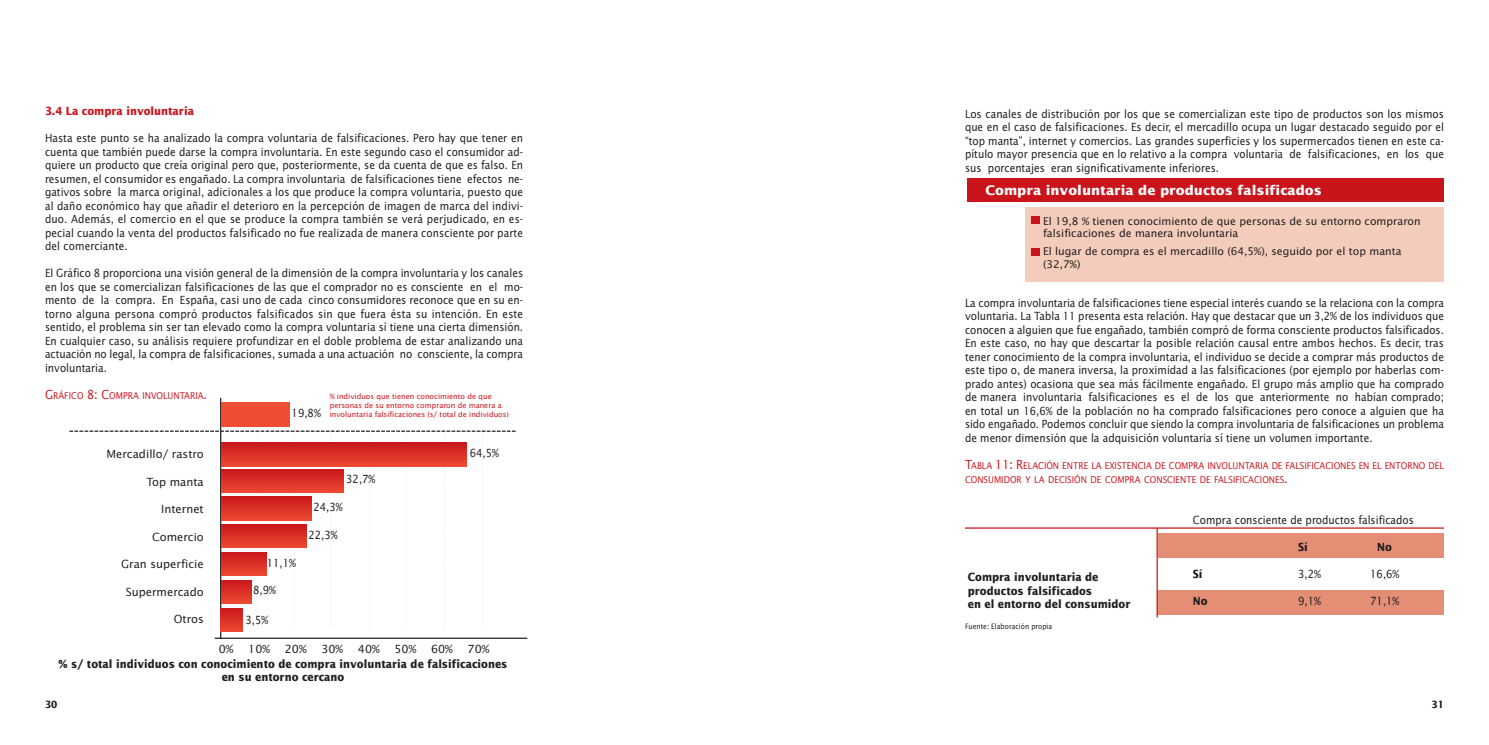
<style>
.page{position:relative;width:1489px;height:745px;background:#fff}
.page>*{position:absolute;margin:0;border:0;box-sizing:border-box;transform-origin:0 0}
.t1{font:700 13.12px "Lucida Sans";color:#fff}
.t2{font:11.25px/13.5px "Lucida Sans";color:#231f20;text-align:justify;scale:.9 1}
.t3{font:700 11.25px/13.5px "Lucida Sans";color:#231f20;scale:.9 1}
.t4{font:11.25px "Lucida Sans";color:#231f20}
.t5{font:700 11.25px "Lucida Sans";color:#ca141c;scale:.9 1}
.t6{font:10.62px/12.8px "Lucida Sans";color:#231f20}
.t7{font:700 10px "Lucida Sans";color:#231f20;scale:.9 1}
.t8{font:9.38px/13.8px "Lucida Sans";color:#ca141c;scale:.9 1}
.t9{font:7.5px "Lucida Sans";color:#231f20;scale:.9 1}
.t10{font:7.38px/8.9px "Lucida Sans";color:#ca141c}
.s1{font-size:12.5px}
</style>
<div class="page">
<div style="left:1157px;top:589px;width:286px;height:25px;background:#e48f75"></div>
<div style="left:1157px;top:533px;width:286px;height:24px;background:#e48f75"></div>
<hr style="left:964px;top:527px;width:479px;height:1px;background:#ca141c">
<hr style="left:1156px;top:527px;width:1px;height:90px;background:#ca141c">
<hr style="left:220px;top:397px;width:1px;height:241px;background:#231f20">
<hr style="left:215px;top:637px;width:312px;height:1px;background:#231f20">
<svg style="left:69px;top:412px;width:446px;height:217px"></svg>
<svg style="left:221px;top:469px;width:123px;height:23px;background:#da2e25"></svg>
<svg style="left:221px;top:442px;width:246px;height:23px;background:#d92e25"></svg>
<div style="left:221px;top:402px;width:69px;height:24px;background:#ef4d34"></div>
<div style="left:221px;top:607px;width:21px;height:24px;background:linear-gradient(to bottom,#c9141b,#ea472f)"></div>
<div style="left:967px;top:178px;width:476px;height:23px;background:#ca141c"></div>
<div style="left:1024px;top:207px;width:419px;height:75px;background:#f3ccbb"></div>
<div style="left:1030px;top:216px;width:9px;height:8px;background:#ca141c"></div>
<div style="left:1030px;top:248px;width:9px;height:8px;background:#ca141c"></div>
<p class="t5" style="left:45px;top:106px;width:167px">3.4 La compra involuntaria</p>
<p class="t2" style="left:45px;top:132px;width:533px">Hasta este punto se ha analizado la compra voluntaria de falsificaciones. Pero hay que tener en cuenta que también puede darse la compra involuntaria. En este segundo caso el consumidor ad&shy;quiere un producto que creía original pero que, posteriormente, se da cuenta de que es falso. En resumen, el consumidor es engañado. La compra involuntaria de falsificaciones tiene efectos ne&shy;gativos sobre la marca original, adicionales a los que produce la compra voluntaria, puesto que al daño económico hay que añadir el deterioro en la percepción de imagen de marca del indivi&shy;duo. Además, el comercio en el que se produce la compra también se verá perjudicado, en es&shy;pecial cuando la venta del productos falsificado no fue realizada de manera consciente por parte del comerciante.</p>
<p class="t2" style="left:45px;top:267px;width:532px">El Gráfico 8 proporciona una visión general de la dimensión de la compra involuntaria y los canales en los que se comercializan falsificaciones de las que el comprador no es consciente en el mo&shy;mento de la compra. En España, casi uno de cada cinco consumidores reconoce que en su en&shy;torno alguna persona compró productos falsificados sin que fuera ésta su intención. En este sentido, el problema sin ser tan elevado como la compra voluntaria sí tiene una cierta dimensión.<br>En cualquier caso, su análisis requiere profundizar en el doble problema de estar analizando una actuación no legal, la compra de falsificaciones, sumada a una actuación no consciente, la compra involuntaria.</p>
<p class="t8" style="left:45px;top:389px;width:182px"><span class="s1">G</span>RÁFICO <span class="s1">8: C</span>OMPRA INVOLUNTARIA<span class="s1">.</span></p>
<p class="t10" style="left:330px;top:392px;width:181px">% individuos que tienen conocimiento de que personas de su entorno compraron de manera a involuntaria falsificaciones (s/ total de individuos)</p>
<p class="t2" style="left:470px;top:447px;width:34px">64,5%</p>
<p class="t2" style="left:346px;top:473px;width:34px">32,7%</p>
<p class="t2" style="left:313px;top:500px;width:34px">24,3%</p>
<p class="t2" style="left:308px;top:528px;width:34px">22,3%</p>
<p class="t2" style="left:291px;top:406px;width:34px">19,8%</p>
<p class="t4" style="left:107px;top:449px;width:99px">Mercadillo/ rastro</p>
<p class="t4" style="left:146px;top:476px;width:59px">Top manta</p>
<p class="t4" style="left:161px;top:504px;width:44px">Internet</p>
<p class="t4" style="left:152px;top:531px;width:53px">Comercio</p>
<p class="t4" style="left:121px;top:559px;width:84px">Gran superficie</p>
<p class="t4" style="left:126px;top:586px;width:80px">Supermercado</p>
<p class="t4" style="left:174px;top:614px;width:31px">Otros</p>
<p class="t2" style="left:267px;top:557px;width:34px">11,1%</p>
<p class="t2" style="left:253px;top:583px;width:27px">8,9%</p>
<p class="t2" style="left:245px;top:613px;width:27px">3,5%</p>
<p class="t4" style="left:219px;top:643px;width:16px">0%</p>
<p class="t4" style="left:248px;top:643px;width:23px">10%</p>
<p class="t4" style="left:285px;top:643px;width:23px">20%</p>
<p class="t4" style="left:321px;top:643px;width:23px">30%</p>
<p class="t4" style="left:358px;top:643px;width:23px">40%</p>
<p class="t4" style="left:394px;top:643px;width:23px">50%</p>
<p class="t4" style="left:431px;top:643px;width:23px">60%</p>
<p class="t4" style="left:467px;top:643px;width:23px">70%</p>
<p class="t3" style="left:59px;top:657px;width:500px;text-align:center">% s/ total individuos con conocimiento de compra involuntaria de falsificaciones en su entorno cercano</p>
<p class="t7" style="left:45px;top:699px;width:15px">30</p>
<p class="t2" style="left:964px;top:107px;width:533px">Los canales de distribución por los que se comercializan este tipo de productos son los mismos que en el caso de falsificaciones. Es decir, el mercadillo ocupa un lugar destacado seguido por el “top manta”, internet y comercios. Las grandes superficies y los supermercados tienen en este ca&shy;pítulo mayor presencia que en lo relativo a la compra voluntaria de falsificaciones, en los que sus porcentajes eran significativamente inferiores.</p>
<p class="t1" style="left:985px;top:184px;width:338px">Compra involuntaria de productos falsificados</p>
<p class="t6" style="left:1042px;top:215px;width:379px">El 19,8 % tienen conocimiento de que personas de su entorno compraron falsificaciones de manera involuntaria</p>
<p class="t6" style="left:1042px;top:245px;width:360px">El lugar de compra es el mercadillo (64,5%), seguido por el top manta (32,7%)</p>
<p class="t2" style="left:964px;top:296px;width:533px">La compra involuntaria de falsificaciones tiene especial interés cuando se la relaciona con la compra voluntaria. La Tabla 11 presenta esta relación. Hay que destacar que un 3,2% de los individuos que conocen a alguien que fue engañado, también compró de forma consciente productos falsificados.<br>En este caso, no hay que descartar la posible relación causal entre ambos hechos. Es decir, tras tener conocimiento de la compra involuntaria, el individuo se decide a comprar más productos de este tipo o, de manera inversa, la proximidad a las falsificaciones (por ejemplo por haberlas com&shy;prado antes) ocasiona que sea más fácilmente engañado. El grupo más amplio que ha comprado de manera involuntaria falsificaciones es el de los que anteriormente no habían comprado; en total un 16,6% de la población no ha comprado falsificaciones pero conoce a alguien que ha sido engañado. Podemos concluir que siendo la compra involuntaria de falsificaciones un problema de menor dimensión que la adquisición voluntaria sí tiene un volumen importante.</p>
<p class="t8" style="left:964px;top:459px;width:533px"><span class="s1">T</span>ABLA <span class="s1">11: R</span>ELACIÓN ENTRE LA EXISTENCIA DE COMPRA INVOLUNTARIA DE FALSIFICACIONES EN EL ENTORNO DEL<br>CONSUMIDOR Y LA DECISIÓN DE COMPRA CONSCIENTE DE FALSIFICACIONES<span class="s1">.</span></p>
<p class="t2" style="left:1192px;top:513px;width:247px">Compra consciente de productos falsificados</p>
<p class="t3" style="left:1298px;top:540px;width:12px">Sí</p>
<p class="t3" style="left:1376px;top:540px;width:18px">No</p>
<p class="t3" style="left:1192px;top:567px;width:12px">Sí</p>
<p class="t2" style="left:1298px;top:567px;width:27px">3,2%</p>
<p class="t2" style="left:1369px;top:567px;width:34px">16,6%</p>
<p class="t3" style="left:1192px;top:594px;width:18px">No</p>
<p class="t2" style="left:1298px;top:594px;width:27px">9,1%</p>
<p class="t2" style="left:1369px;top:594px;width:34px">71,1%</p>
<p class="t9" style="left:964px;top:623px;width:98px">Fuente: Elaboración propia</p>
<p class="t3" style="left:967px;top:570px;width:182px">Compra involuntaria de productos falsificados<br>en el entorno del consumidor</p>
<p class="t7" style="left:1431px;top:699px;width:15px">31</p>
</div>
